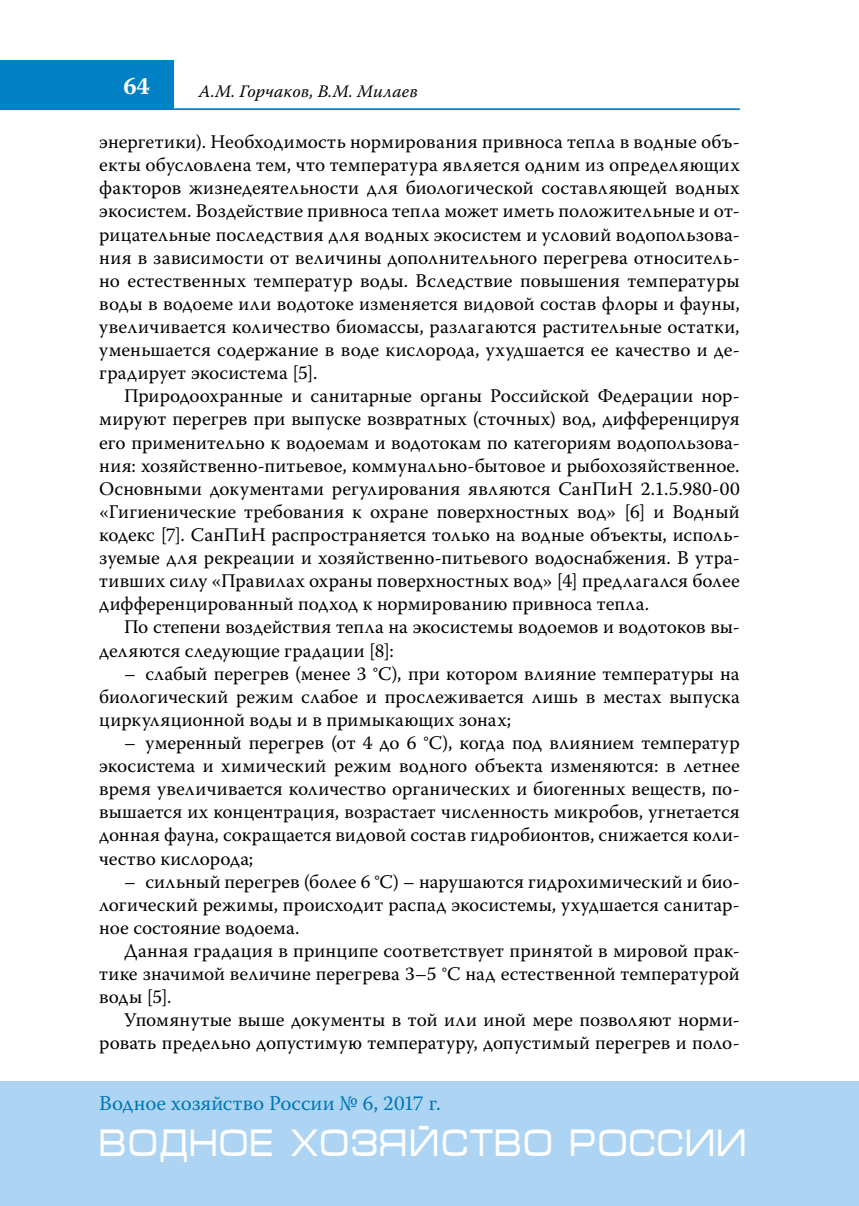
<style>
.page{position:relative;width:859px;height:1206px;background:#fff}
.page>*{position:absolute;margin:0;border:0;box-sizing:border-box;transform-origin:0 0}
.t1{font:38.5px "Micra";color:#fff;scale:.81 1}
.t2{font:700 24.5px "Warnock Pro";color:#fff}
.t3{font:21px "Warnock Pro";color:#0077b6}
.t4{font:19.25px/23.1px "Warnock Pro";letter-spacing:.005em;color:#000;text-align:justify}
.t5{font:italic 17.5px "Warnock Pro";letter-spacing:.005em;color:#000}
</style>
<div class="page">
<hr style="left:0;top:108px;width:739px;height:2px;background:#0080c5">
<div style="left:0;top:60px;width:174px;height:50px;background:#0080c5"></div>
<div style="left:0;top:1081px;width:858px;height:124px;background:#add4f3"></div>
<p class="t2" style="left:123px;top:71px;width:28px">64</p>
<p class="t5" style="left:199px;top:81px;width:221px">А.М. Горчаков, В.М. Милаев</p>
<p class="t4" style="left:99px;top:130px;width:641px">энергетики). Необходимость нормирования привноса тепла в водные объ&shy;екты обусловлена тем, что температура является одним из определяющих факторов жизнедеятельности для биологической составляющей водных экосистем. Воздействие привноса тепла может иметь положительные и от&shy;рицательные последствия для водных экосистем и условий водопользова&shy;ния в зависимости от величины дополнительного перегрева относитель&shy;но естественных температур воды. Вследствие повышения температуры воды в водоеме или водотоке изменяется видовой состав флоры и фауны, увеличивается количество биомассы, разлагаются растительные остатки, уменьшается содержание в воде кислорода, ухудшается ее качество и де&shy;градирует экосистема [5].</p>
<p class="t4" style="left:99px;top:384px;width:641px;text-indent:25px">Природоохранные и санитарные органы Российской Федерации нор&shy;мируют перегрев при выпуске возвратных (сточных) вод, дифференцируя его применительно к водоемам и водотокам по категориям водопользова&shy;ния: хозяйственно-питьевое, коммунально-бытовое и рыбохозяйственное.<br>Основными документами регулирования являются СанПиН 2.1.5.980-00 «Гигиенические требования к охране поверхностных вод» [6] и Водный кодекс [7]. СанПиН распространяется только на водные объекты, исполь&shy;зуемые для рекреации и хозяйственно-питьевого водоснабжения. В утра&shy;тивших силу «Правилах охраны поверхностных вод» [4] предлагался более дифференцированный подход к нормированию привноса тепла.</p>
<p class="t4" style="left:99px;top:615px;width:641px;text-indent:25px">По степени воздействия тепла на экосистемы водоемов и водотоков вы&shy;деляются следующие градации [8]:</p>
<p class="t4" style="left:99px;top:661px;width:641px;text-indent:25px">– слабый перегрев (менее 3 °С), при котором влияние температуры на биологический режим слабое и прослеживается лишь в местах выпуска циркуляционной воды и в примыкающих зонах;</p>
<p class="t4" style="left:99px;top:730px;width:641px;text-indent:25px">– умеренный перегрев (от 4 до 6 °С), когда под влиянием температур экосистема и химический режим водного объекта изменяются: в летнее время увеличивается количество органических и биогенных веществ, по&shy;вышается их концентрация, возрастает численность микробов, угнетается донная фауна, сокращается видовой состав гидробионтов, снижается коли&shy;чество кислорода;</p>
<p class="t4" style="left:99px;top:869px;width:641px;text-indent:25px">– сильный перегрев (более 6 °С) – нарушаются гидрохимический и био&shy;логический режимы, происходит распад экосистемы, ухудшается санитар&shy;ное состояние водоема.</p>
<p class="t4" style="left:99px;top:938px;width:641px;text-indent:25px">Данная градация в принципе соответствует принятой в мировой прак&shy;тике значимой величине перегрева 3–5 °С над естественной температурой воды [5].</p>
<p class="t4" style="left:99px;top:1008px;width:641px;text-align:right">Упомянутые выше документы в той или иной мере позволяют норми&shy;ровать предельно допустимую температуру, допустимый перегрев и поло-</p>
<p class="t3" style="left:99px;top:1090px;width:343px">Водное хозяйство России № 6, 2017 г.</p>
<h1 class="t1" style="left:99px;top:1122px;width:801px">ВОДНОЕ ХОЗЯЙСТВО РОССИИ</h1>
</div>
